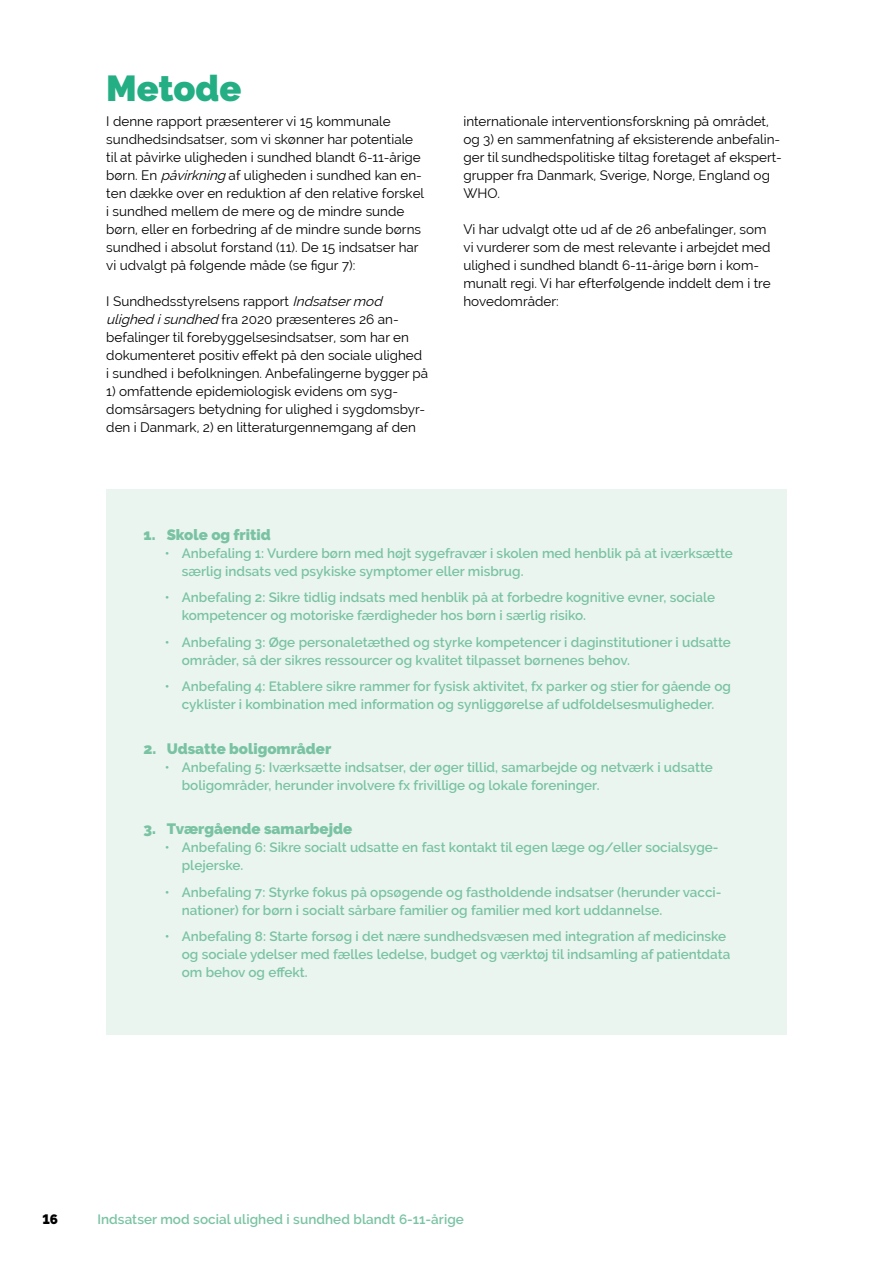
<style>
.page{position:relative;width:893px;height:1263px;background:#fff}
.page>*{position:absolute;margin:0;border:0;box-sizing:border-box;transform-origin:0 0}
.t1{font:900 36px "Raleway";letter-spacing:-.005em;color:#23ae84}
.t2{font:900 15px "Raleway";color:#79c3a3}
.t3{font:600 13.5px/18px "Raleway";color:#79c3a3}
.t4{font:13.5px/18px "Raleway";color:#000}
.t5{font:900 13.5px "Raleway";color:#000}
.s1{font-style:italic}
</style>
<div class="page">
<div style="left:106px;top:489px;width:681px;height:546px;background:#ebf5f0"></div>
<h1 class="t1" style="left:106px;top:68px;width:137px">Metode</h1>
<p class="t4" style="left:106px;top:112px;width:319px">I denne rapport præsenterer vi 15 kommunale sundhedsindsatser, som vi skønner har potentiale til at påvirke uligheden i sundhed blandt 6-11-årige børn. En <span class="s1">påvirkning</span> af uligheden i sundhed kan en&shy;ten dække over en reduktion af den relative forskel i sundhed mellem de mere og de mindre sunde børn, eller en forbedring af de mindre sunde børns sundhed i absolut forstand (11). De 15 indsatser har vi udvalgt på følgende måde (se figur 7):</p>
<p class="t4" style="left:106px;top:292px;width:323px">I Sundhedsstyrelsens rapport <span class="s1">Indsatsermod ulighed isundhed</span> fra 2020 præsenteres 26 an&shy;befalinger til forebyggelsesindsatser, som har en dokumenteret positiv effekt på den sociale ulighed i sundhed i befolkningen. Anbefalingerne bygger på</p>
<p class="t4" style="left:106px;top:382px;width:320px">1) omfattende epidemiologisk evidens om syg&shy;domsårsagers betydning for ulighed i sygdomsbyr&shy;den i Danmark, 2) en litteraturgennemgang af den</p>
<p class="t4" style="left:463px;top:112px;width:320px">internationale interventionsforskning på området, og 3) en sammenfatning af eksisterende anbefalin&shy;ger til sundhedspolitiske tiltag foretaget af ekspert&shy;grupper fra Danmark, Sverige, Norge, England og WHO.</p>
<p class="t4" style="left:463px;top:220px;width:309px">Vi har udvalgt otte ud af de 26 anbefalinger, som vi vurderer som de mest relevante i arbejdet med ulighed i sundhed blandt 6-11-årige børn i kom&shy;munalt regi. Vi har efterfølgende inddelt dem i tre hovedområder:</p>
<p class="t2" style="left:144px;top:526px;width:129px">1. Skole og fritid</p>
<p class="t3" style="left:182px;top:544px;width:553px;text-indent:-17px">• Anbefaling 1: Vurdere børn med højt sygefravær i skolen med henblik på at iværksætte særlig indsats ved psykiske symptomer eller misbrug.</p>
<p class="t3" style="left:182px;top:589px;width:535px;text-indent:-17px">• Anbefaling 2: Sikre tidlig indsats med henblik på at forbedre kognitive evner, sociale kompetencer og motoriske færdigheder hos børn i særlig risiko.</p>
<p class="t3" style="left:182px;top:633px;width:551px;text-indent:-17px">• Anbefaling 3: Øge personaletæthed og styrke kompetencer i daginstitutioner i udsatte områder, så der sikres ressourcer og kvalitet tilpasset børnenes behov.</p>
<p class="t3" style="left:165px;top:678px;width:568px;text-align:center">• Anbefaling 4: Etablere sikre rammer for fysisk aktivitet, fx parker og stier for gående og cyklister i kombination med information og synliggørelse af udfoldelsesmuligheder.</p>
<p class="t2" style="left:144px;top:740px;width:189px">2. Udsatte boligområder</p>
<p class="t3" style="left:182px;top:758px;width:532px;text-indent:-17px">• Anbefaling 5: Iværksætte indsatser, der øger tillid, samarbejde og netværk i udsatte boligområder, herunder involvere fx frivillige og lokale foreninger.</p>
<p class="t2" style="left:144px;top:820px;width:210px">3. Tværgående samarbejde</p>
<p class="t3" style="left:182px;top:839px;width:538px;text-indent:-17px">• Anbefaling 6: Sikre socialt udsatte en fast kontakt til egen læge og/eller socialsyge&shy;plejerske.</p>
<p class="t3" style="left:182px;top:883px;width:541px;text-indent:-17px">• Anbefaling 7: Styrke fokus på opsøgende og fastholdende indsatser (herunder vacci&shy;nationer) for børn i socialt sårbare familier og familier med kort uddannelse.</p>
<p class="t3" style="left:182px;top:928px;width:550px;text-indent:-17px">• Anbefaling 8: Starte forsøg i det nære sundhedsvæsen med integration af medicinske og sociale ydelser med fælles ledelse, budget og værktøj til indsamling af patientdata om behov og effekt.</p>
<p class="t5" style="left:43px;top:1211px;width:17px">16</p>
<p class="t3" style="left:97px;top:1210px;width:368px">Indsatser mod social ulighed i sundhed blandt 6-11-årige</p>
</div>
